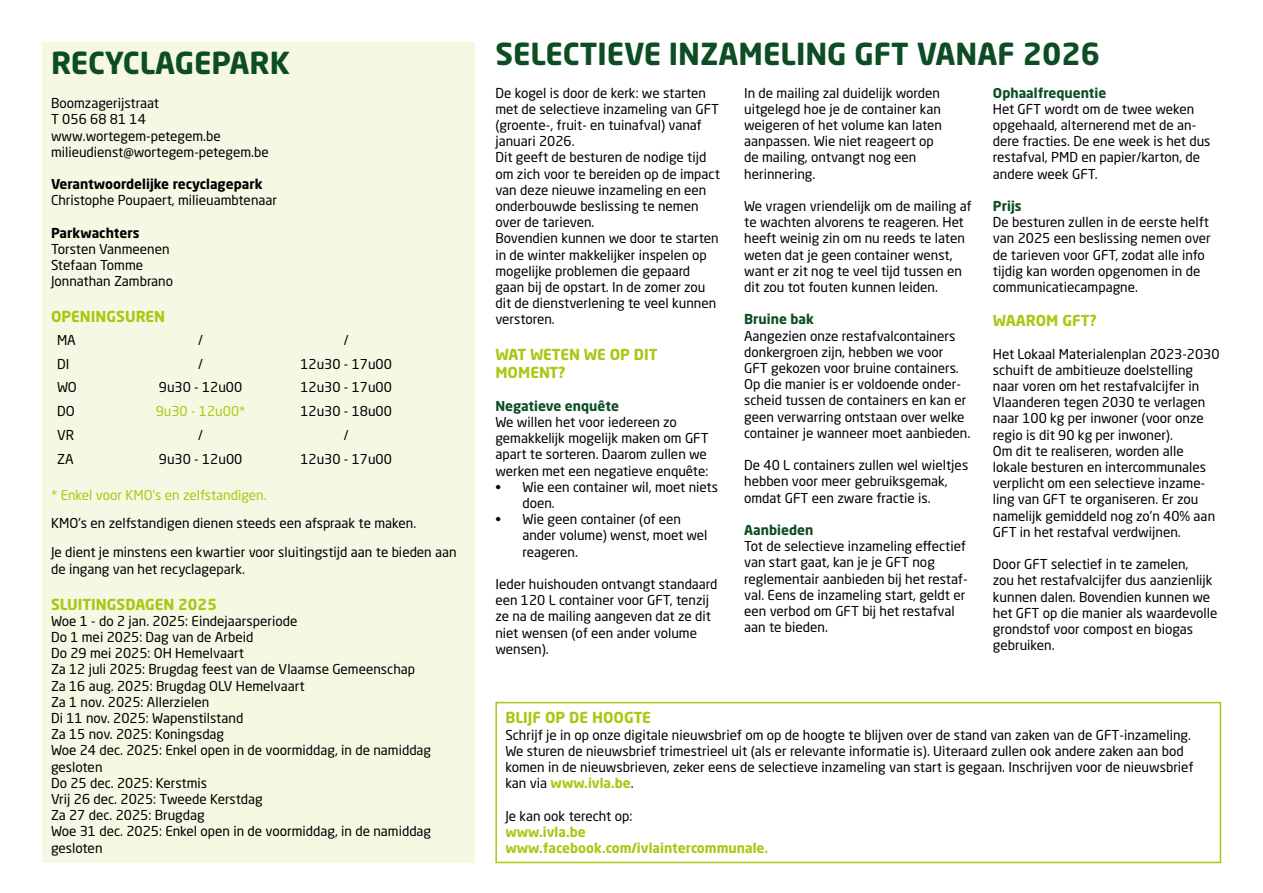
<style>
.page{position:relative;width:1263px;height:893px;background:#fff}
.page>*{position:absolute;margin:0;border:0;box-sizing:border-box;transform-origin:0 0}
.t1{font:700 30px "Neo Sans W1 G";color:#0c4d24}
.t2{font:700 15px/18px "Neo Sans W1 G";color:#a8c813}
.t3{font:13.5px/16.2px "Neo Sans W1 G";color:#000}
.t4{font:700 13.5px "Neo Sans W1 G";color:#0c4d24}
.t5{font:700 13.5px/16.2px "Neo Sans W1 G";color:#a8c813}
.t6{font:700 13.5px "Neo Sans W1 G";color:#000}
.t7{font:13.5px "Neo Sans W1 G";color:#a8c813}
.s1{font-weight:700;color:#a8c813}
</style>
<div class="page">
<div style="left:495px;top:702px;width:726px;height:161px;border:2px solid #a8c813"></div>
<div style="left:43px;top:43px;width:432px;height:820px;background:#f7f8e4"></div>
<h1 class="t1" style="left:51px;top:44px;width:241px">RECYCLAGEPARK</h1>
<p class="t3" style="left:51px;top:95px;width:219px">Boomzagerijstraat<br>T 056 68 81 14 www.wortegem-petegem.be milieudienst@wortegem-petegem.be</p>
<p class="t6" style="left:51px;top:176px;width:213px">Verantwoordelijke recyclagepark</p>
<p class="t3" style="left:51px;top:192px;width:228px">Christophe Poupaert, milieuambtenaar</p>
<p class="t6" style="left:51px;top:224px;width:90px">Parkwachters</p>
<p class="t3" style="left:51px;top:241px;width:124px">Torsten Vanmeenen<br>Stefaan Tomme<br>Jonnathan Zambrano</p>
<p class="t2" style="left:51px;top:308px;width:116px">OPENINGSUREN</p>
<p class="t3" style="left:57px;top:331px;width:20px">MA</p>
<p class="t3" style="left:198px;top:331px;width:6px">/</p>
<p class="t3" style="left:344px;top:331px;width:6px">/</p>
<p class="t3" style="left:57px;top:355px;width:14px">DI</p>
<p class="t3" style="left:198px;top:355px;width:6px">/</p>
<p class="t3" style="left:300px;top:355px;width:93px">12u30 - 17u00</p>
<p class="t3" style="left:57px;top:379px;width:21px">WO</p>
<p class="t3" style="left:159px;top:379px;width:85px">9u30 - 12u00</p>
<p class="t3" style="left:300px;top:379px;width:93px">12u30 - 17u00</p>
<p class="t3" style="left:57px;top:403px;width:19px">DO</p>
<p class="t7" style="left:156px;top:403px;width:91px">9u30 - 12u00*</p>
<p class="t3" style="left:300px;top:403px;width:93px">12u30 - 18u00</p>
<p class="t3" style="left:57px;top:427px;width:19px">VR</p>
<p class="t3" style="left:198px;top:427px;width:6px">/</p>
<p class="t3" style="left:344px;top:427px;width:6px">/</p>
<p class="t3" style="left:57px;top:451px;width:18px">ZA</p>
<p class="t3" style="left:159px;top:451px;width:85px">9u30 - 12u00</p>
<p class="t3" style="left:300px;top:451px;width:93px">12u30 - 17u00</p>
<p class="t7" style="left:51px;top:486px;width:217px">* Enkel voor KMO’s en zelfstandigen.</p>
<p class="t3" style="left:51px;top:509px;width:407px;line-height:29px">KMO’s en zelfstandigen dienen steeds een afspraak te maken.<br>Je dient je minstens een kwartier voor sluitingstijd aan te bieden aan</p>
<p class="t3" style="left:51px;top:560px;width:195px">de ingang van het recyclagepark.</p>
<p class="t2" style="left:51px;top:595px;width:167px">SLUITINGSDAGEN 2025</p>
<p class="t3" style="left:51px;top:612px;width:382px">Woe 1 - do 2 jan. 2025: Eindejaarsperiode<br>Do 1 mei 2025: Dag van de Arbeid<br>Do 29 mei 2025: OH Hemelvaart<br>Za 12 juli 2025: Brugdag feest van de Vlaamse Gemeenschap Za 16 aug. 2025: Brugdag OLV Hemelvaart<br>Za 1 nov. 2025: Allerzielen<br>Di 11 nov. 2025: Wapenstilstand<br>Za 15 nov. 2025: Koningsdag<br>Woe 24 dec. 2025: Enkel open in de voormiddag, in de namiddag gesloten<br>Do 25 dec. 2025: Kerstmis<br>Vrij 26 dec. 2025: Tweede Kerstdag<br>Za 27 dec. 2025: Brugdag<br>Woe 31 dec. 2025: Enkel open in de voormiddag, in de namiddag gesloten</p>
<h1 class="t1" style="left:495px;top:35px;width:606px">SELECTIEVE INZAMELING GFT VANAF 2026</h1>
<p class="t3" style="left:495px;top:84px;width:226px">De kogel is door de kerk: we starten met de selectieve inzameling van GFT (groente-, fruit- en tuinafval) vanaf januari 2026.<br>Dit geeft de besturen de nodige tijd om zich voor te bereiden op de impact van deze nieuwe inzameling en een onderbouwde beslissing te nemen over de tarieven.<br>Bovendien kunnen we door te starten in de winter makkelijker inspelen op mogelijke problemen die gepaard gaan bij de opstart. In de zomer zou dit de dienstverlening te veel kunnen verstoren.</p>
<p class="t2" style="left:495px;top:345px;width:164px">WAT WETEN WE OP DIT<br>MOMENT?</p>
<p class="t4" style="left:495px;top:397px;width:125px">Negatieve enquête</p>
<p class="t3" style="left:495px;top:414px;width:215px">We willen het voor iedereen zo gemakkelijk mogelijk maken om GFT apart te sorteren. Daarom zullen we werken met een negatieve enquête:</p>
<p class="t3" style="left:522px;top:478px;width:197px;text-indent:-27px">• Wie een container wil, moet niets doen.</p>
<p class="t3" style="left:522px;top:511px;width:187px;text-indent:-27px">• Wie geen container (of een ander volume) wenst, moet wel reageren.</p>
<p class="t3" style="left:495px;top:576px;width:224px">Ieder huishouden ontvangt standaard een 120 L container voor GFT, tenzij ze na de mailing aangeven dat ze dit niet wensen (of een ander volume wensen).</p>
<p class="t3" style="left:744px;top:84px;width:199px">In de mailing zal duidelijk worden uitgelegd hoe je de container kan weigeren of het volume kan laten aanpassen. Wie niet reageert op de mailing, ontvangt nog een herinnering.</p>
<p class="t3" style="left:744px;top:198px;width:229px">We vragen vriendelijk om de mailing af te wachten alvorens te reageren. Het heeft weinig zin om nu reeds te laten weten dat je geen container wenst, want er zit nog te veel tijd tussen en dit zou tot fouten kunnen leiden.</p>
<p class="t4" style="left:744px;top:311px;width:71px">Bruine bak</p>
<p class="t3" style="left:744px;top:327px;width:228px">Aangezien onze restafvalcontainers donkergroen zijn, hebben we voor GFT gekozen voor bruine containers.<br>Op die manier is er voldoende onder&shy;scheid tussen de containers en kan er geen verwarring ontstaan over welke container je wanneer moet aanbieden.</p>
<p class="t3" style="left:744px;top:457px;width:226px">De 40 L containers zullen wel wieltjes hebben voor meer gebruiksgemak, omdat GFT een zware fractie is.</p>
<p class="t4" style="left:744px;top:521px;width:71px">Aanbieden</p>
<p class="t3" style="left:744px;top:538px;width:225px">Tot de selectieve inzameling effectief van start gaat, kan je je GFT nog reglementair aanbieden bij het restaf&shy;val. Eens de inzameling start, geldt er een verbod om GFT bij het restafval aan te bieden.</p>
<p class="t4" style="left:993px;top:84px;width:115px">Ophaalfrequentie</p>
<p class="t3" style="left:993px;top:100px;width:219px">Het GFT wordt om de twee weken opgehaald, alternerend met de an&shy;dere fracties. De ene week is het dus restafval, PMD en papier/karton, de andere week GFT.</p>
<p class="t4" style="left:993px;top:197px;width:30px">Prijs</p>
<p class="t3" style="left:993px;top:214px;width:219px">De besturen zullen in de eerste helft van 2025 een beslissing nemen over de tarieven voor GFT, zodat alle info tijdig kan worden opgenomen in de communicatiecampagne.</p>
<p class="t2" style="left:993px;top:311px;width:105px">WAAROM GFT?</p>
<p class="t3" style="left:993px;top:345px;width:228px">Het Lokaal Materialenplan 2023-2030 schuift de ambitieuze doelstelling naar voren om het restafvalcijfer in Vlaanderen tegen 2030 te verlagen naar 100 kg per inwoner (voor onze regio is dit 90 kg per inwoner).<br>Om dit te realiseren, worden alle lokale besturen en intercommunales verplicht om een selectieve inzame&shy;ling van GFT te organiseren. Er zou namelijk gemiddeld nog zo’n 40% aan GFT in het restafval verdwijnen.</p>
<p class="t3" style="left:993px;top:556px;width:226px">Door GFT selectief in te zamelen,<br>zou het restafvalcijfer dus aanzienlijk kunnen dalen. Bovendien kunnen we het GFT op die manier als waardevolle grondstof voor compost en biogas gebruiken.</p>
<p class="t2" style="left:505px;top:708px;width:147px">BLIJF OP DE HOOGTE</p>
<p class="t3" style="left:505px;top:726px;width:690px">Schrijf je in op onze digitale nieuwsbrief om op de hoogte te blijven over de stand van zaken van de GFT-inzameling.<br>We sturen de nieuwsbrief trimestrieel uit (als er relevante informatie is). Uiteraard zullen ook andere zaken aan bod komen in de nieuwsbrieven, zeker eens de selectieve inzameling van start is gegaan. Inschrijven voor de nieuwsbrief kan via <span class="s1">www.ivla.be</span>.</p>
<p class="t3" style="left:505px;top:807px;width:128px">Je kan ook terecht op:</p>
<p class="t5" style="left:505px;top:823px;width:264px">www.ivla.be www.facebook.com/ivlaintercommunale.</p>
</div>
